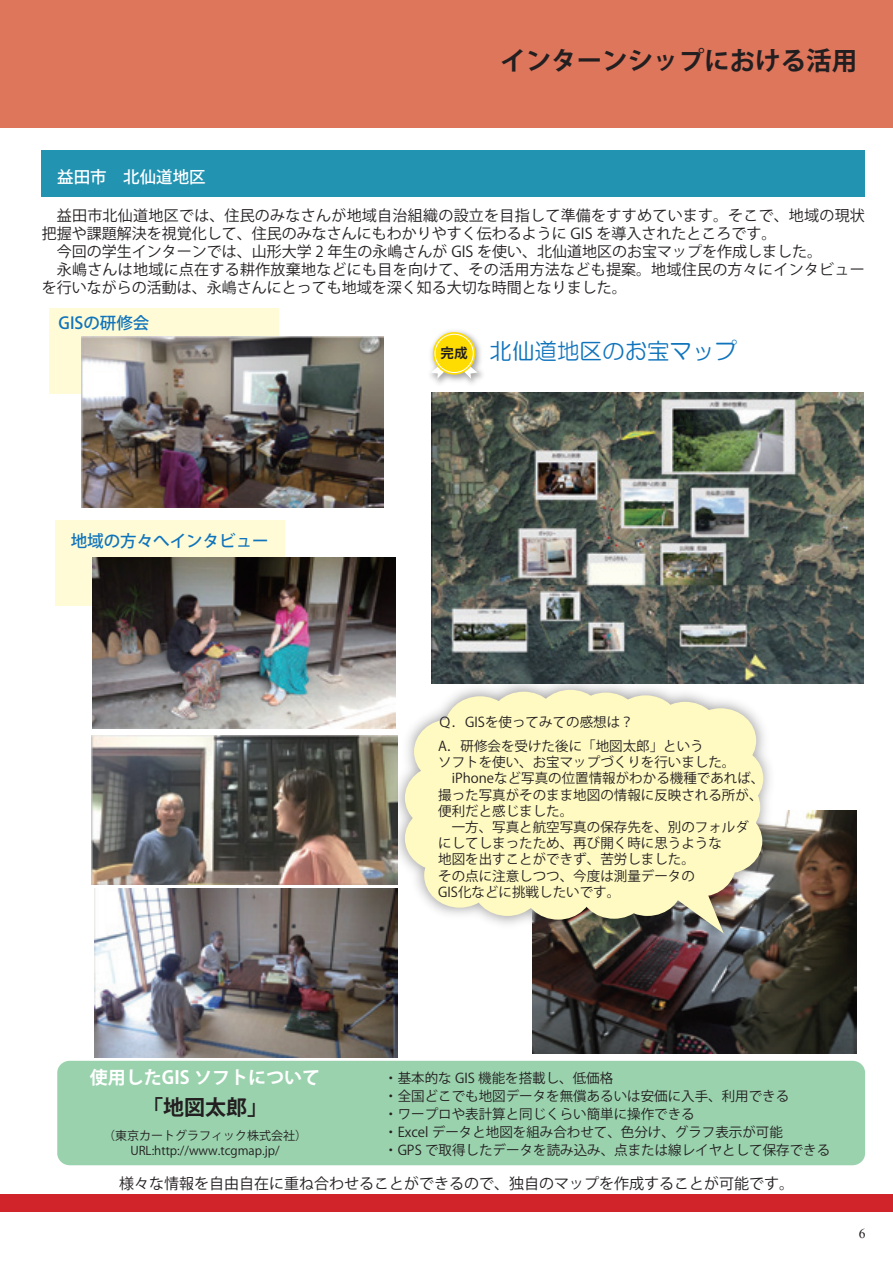
<style>
.page{position:relative;width:893px;height:1263px;background:#fff}
.page>*{position:absolute;margin:0;border:0;box-sizing:border-box;transform-origin:0 0}
.t1{font:700 25.5px "Koz Go Pro";color:#231f20}
.t2{font:22.5px "HG Maru Gothic MPRO";color:#1074bc}
.t3{font:700 21px "Koz Go Pro";color:#231f20}
.t4{font:700 18px "Koz Go Pro";color:#fff}
.t5{font:500 16.5px "Koz Go Pro";color:#1074bc}
.t6{font:500 16.5px "Koz Go Pro";color:#fff}
.t7{font:15px/18px "Koz Go Pro";color:#231f20}
.t8{font:13.5px/16.2px "Koz Go Pro";color:#231f20}
.t9{font:13.5px "Times New Roman";color:#231f20}
.t10{font:12px/14.4px "Koz Go Pro";color:#231f20;text-align:center}
.s1{font-family:"Koz Go Pro";font-weight:700;font-size:13.5px;color:#231f20}
</style>
<div class="page">
<div style="left:49px;top:308px;width:229px;height:85px;background:#fffbd6"></div>
<div style="left:55px;top:520px;width:229px;height:85px;background:#fffbd6"></div>
<div style="left:42px;top:150px;width:823px;height:47px;background:#2393b2"></div>
<div style="left:0;top:1195px;width:893px;height:17px;background:#d1232a"></div>
<div style="left:0;top:0;width:893px;height:128px;background:#de765c"></div>
<div style="left:57px;top:1061px;width:808px;height:104px;background:#9ad2ae;border-radius:12px"></div>
<img style="left:81px;top:337px;width:303px;height:170px">
<img style="left:93px;top:558px;width:302px;height:171px">
<img style="left:91px;top:736px;width:295px;height:148px">
<img style="left:95px;top:888px;width:302px;height:170px">
<img style="left:431px;top:392px;width:432px;height:291px">
<img style="left:533px;top:810px;width:324px;height:243px">
<img style="left:430px;top:330px;width:53px;height:54px">
<svg style="left:431px;top:363px;width:16px;height:16px"></svg>
<svg style="left:461px;top:363px;width:17px;height:16px"></svg>
<div style="left:433px;top:332px;width:42px;height:43px;background:#ffdc01;border-radius:50%"></div>
<div style="left:435px;top:334px;width:39px;height:39px;border:1px solid #fff;border-radius:50%"></div>
<img style="left:386px;top:672px;width:397px;height:279px">
<div style="left:578px;top:854px;width:72px;height:65px;background:#fffac1;border-radius:50%"></div>
<div style="left:472px;top:851px;width:71px;height:65px;background:#fffac1;border-radius:50%"></div>
<div style="left:424px;top:843px;width:71px;height:65px;background:#fffac1;border-radius:50%"></div>
<div style="left:405px;top:806px;width:71px;height:65px;background:#fffac1;border-radius:50%"></div>
<div style="left:405px;top:765px;width:71px;height:65px;background:#fffac1;border-radius:50%"></div>
<div style="left:414px;top:719px;width:71px;height:65px;background:#fffac1;border-radius:50%"></div>
<div style="left:444px;top:696px;width:72px;height:65px;background:#fffac1;border-radius:50%"></div>
<div style="left:488px;top:692px;width:71px;height:64px;background:#fffac1;border-radius:50%"></div>
<div style="left:570px;top:692px;width:71px;height:65px;background:#fffac1;border-radius:50%"></div>
<div style="left:610px;top:695px;width:71px;height:65px;background:#fffac1;border-radius:50%"></div>
<div style="left:685px;top:708px;width:71px;height:65px;background:#fffac1;border-radius:50%"></div>
<div style="left:692px;top:746px;width:71px;height:65px;background:#fffac1;border-radius:50%"></div>
<div style="left:689px;top:775px;width:71px;height:64px;background:#fffac1;border-radius:50%"></div>
<div style="left:691px;top:809px;width:71px;height:64px;background:#fffac1;border-radius:50%"></div>
<div style="left:665px;top:832px;width:71px;height:64px;background:#fffac1;border-radius:50%"></div>
<div style="left:432px;top:717px;width:281px;height:172px;background:#fffac1;border-radius:50%"></div>
<div style="left:650px;top:702px;width:71px;height:64px;background:#fffac1;border-radius:50%"></div>
<div style="left:535px;top:690px;width:71px;height:64px;background:#fffac1;border-radius:50%"></div>
<div style="left:523px;top:855px;width:71px;height:65px;background:#fffac1;border-radius:50%"></div>
<svg style="left:606px;top:868px;width:118px;height:65px"></svg>
<p class="t6" style="left:57px;top:166px;width:150px">益田市　北仙道地区</p>
<h1 class="t1" style="left:500px;top:44px;width:358px">インターンシップにおける活用</h1>
<p class="t7" style="left:42px;top:207px;width:825px">　益田市北仙道地区では、住民のみなさんが地域自治組織の設立を目指して準備をすすめています。そこで、地域の現状把握や課題解決を視覚化して、住民のみなさんにもわかりやすく伝わるように GIS を導入されたところです。<br>　今回の学生インターンでは、山形大学 2 年生の永嶋さんが GIS を使い、北仙道地区のお宝マップを作成しました。<br>　永嶋さんは地域に点在する耕作放棄地などにも目を向けて、その活用方法なども提案。地域住民の方々にインタビューを行いながらの活動は、永嶋さんにとっても地域を深く知る大切な時間となりました。</p>
<p class="t5" style="left:59px;top:313px;width:92px">GISの研修会</p>
<p class="t5" style="left:71px;top:530px;width:199px">地域の方々へインタビュー</p>
<h3 class="t4" style="left:90px;top:1066px;width:232px">使用したGIS ソフトについて</h3>
<h3 class="t3" style="left:142px;top:1094px;width:127px">「地図太郎」</h3>
<p class="t10" style="left:103px;top:1129px;width:205px">（東京カートグラフィック株式会社）<br>URL:http://www.tcgmap.jp/</p>
<h2 class="t2" style="left:441px;top:339px;width:298px"><span class="s1">完成</span> 北仙道地区のお宝マップ</h2>
<p class="t8" style="left:438px;top:711px;width:267px;line-height:23.7px">Ｑ．GISを使ってみての感想は？<br>A．研修会を受けた後に「地図太郎」という</p>
<p class="t8" style="left:438px;top:754px;width:328px">ソフトを使い、お宝マップづくりを行いました。　iPhoneなど写真の位置情報がわかる機種であれば、撮った写真がそのまま地図の情報に反映される所が、便利だと感じました。<br>　一方、写真と航空写真の保存先を、別のフォルダにしてしまったため、再び開く時に思うような<br>地図を出すことができず、苦労しました。<br>その点に注意しつつ、今度は測量データの<br>GIS化などに挑戦したいです。</p>
<p class="t8" style="left:384px;top:1069px;width:447px;line-height:18px">・基本的な GIS 機能を搭載し、低価格<br>・全国どこでも地図データを無償あるいは安価に入手、利用できる<br>・ワープロや表計算と同じくらい簡単に操作できる<br>・Excel データと地図を組み合わせて、色分け、グラフ表示が可能<br>・GPS で取得したデータを読み込み、点または線レイヤとして保存できる</p>
<p class="t7" style="left:119px;top:1175px;width:676px">様々な情報を自由自在に重ね合わせることができるので、独自のマップを作成することが可能です。</p>
<p class="t9" style="left:859px;top:1225px;width:8px">6</p>
</div>
